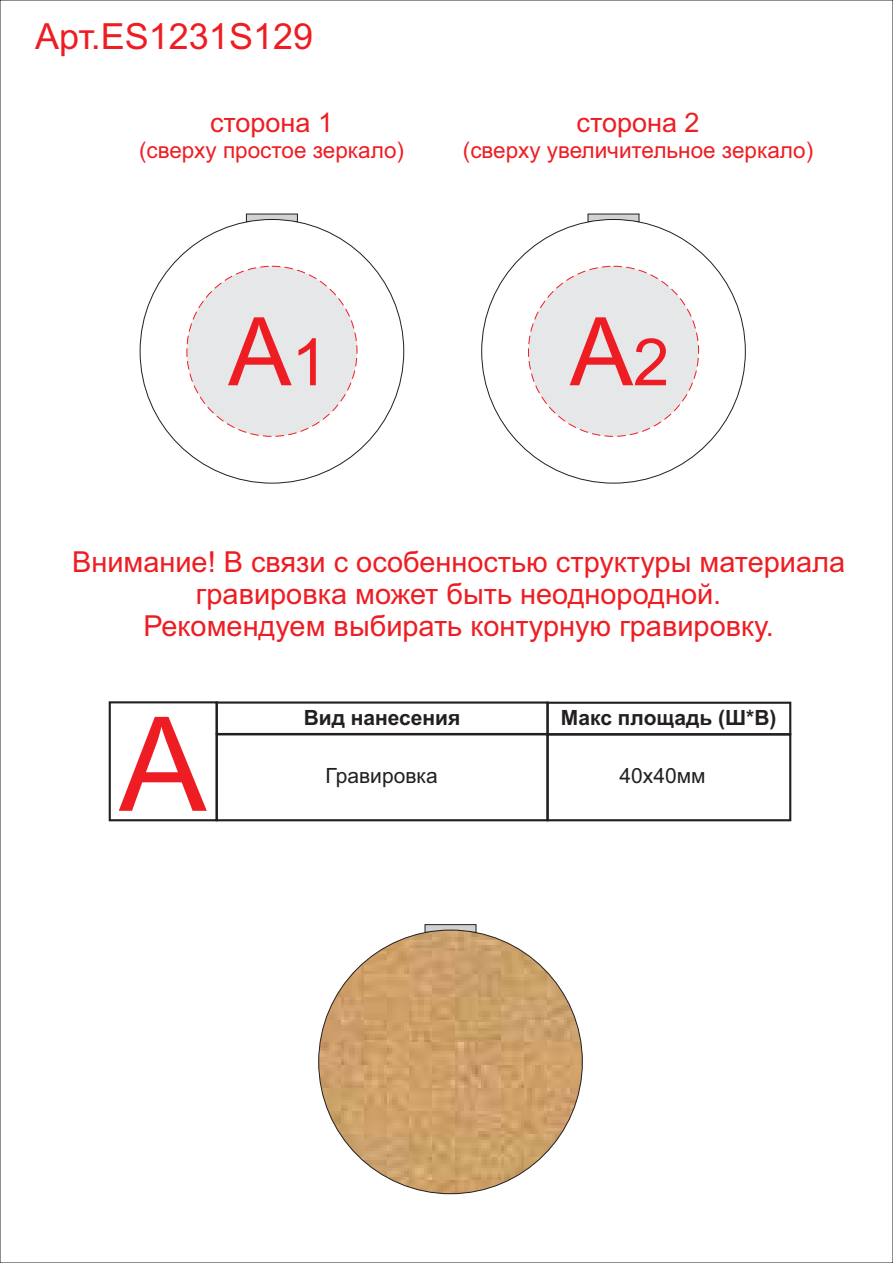
<style>
.page{position:relative;width:893px;height:1263px;background:#fff}
.page>*{position:absolute;margin:0;border:0;box-sizing:border-box;transform-origin:0 0}
.t1{font:131.1px "Arial";color:#ee1d23}
.t2{font:94.8px "Arial";color:#ee1d23}
.t3{font:36px "Arial";color:#ee1d23}
.t4{font:28.95px/32.2px "Arial";color:#ee1d23;text-align:center}
.t5{font:27px "Arial";color:#ee1d23}
.t6{font:22.5px "Arial";color:#ee1d23}
.t7{font:700 21px "Arial";color:#231f20}
.t8{font:21px "Arial";color:#231f20}
.s1{font-size:65.4px}
</style>
<div class="page">
<div style="left:216px;top:701px;width:333px;height:34px;border:2px solid #231f20"></div>
<div style="left:216px;top:733px;width:333px;height:88px;border:2px solid #231f20"></div>
<div style="left:546px;top:702px;width:245px;height:33px;border:2px solid #231f20"></div>
<div style="left:546px;top:733px;width:245px;height:88px;border:2px solid #231f20"></div>
<div style="left:109px;top:701px;width:109px;height:120px;border:2px solid #231f20"></div>
<svg style="left:246px;top:213px;width:52px;height:8px"></svg>
<svg style="left:424px;top:924px;width:53px;height:9px"></svg>
<svg style="left:587px;top:213px;width:53px;height:9px"></svg>
<div style="left:140px;top:219px;width:264px;height:265px;background:#fff;border:1px solid #231f20;border-radius:50%"></div>
<svg style="left:318px;top:930px;width:265px;height:264px;background:#cb9f69"></svg>
<div style="left:481px;top:219px;width:265px;height:265px;background:#fff;border:1px solid #231f20;border-radius:50%"></div>
<div style="left:186px;top:266px;width:171px;height:171px;background:#e6e7e9;border:1px dashed #ee1d23;border-radius:50%"></div>
<div style="left:528px;top:266px;width:171px;height:171px;background:#e6e7e9;border:1px dashed #ee1d23;border-radius:50%"></div>
<p class="t3" style="left:35px;top:23px;width:279px">Арт.ES1231S129</p>
<p class="t5" style="left:210px;top:112px;width:125px">сторона 1</p>
<p class="t6" style="left:139px;top:141px;width:267px">(сверху простое зеркало)</p>
<p class="t5" style="left:576px;top:112px;width:125px">сторона 2</p>
<p class="t6" style="left:463px;top:141px;width:352px">(сверху увеличительное зеркало)</p>
<h2 class="t2" style="left:228px;top:316px;width:101px">А<span class="s1">1</span></h2>
<h2 class="t2" style="left:570px;top:316px;width:101px">А<span class="s1">2</span></h2>
<p class="t4" style="left:72px;top:548px;width:774px">Внимание! В связи с особенностью структуры материала гравировка может быть неоднородной.<br>Рекомендуем выбирать контурную гравировку.</p>
<h1 class="t1" style="left:119px;top:715px;width:89px">А</h1>
<p class="t7" style="left:304px;top:709px;width:158px">Вид нанесения</p>
<p class="t7" style="left:561px;top:709px;width:217px">Макс площадь (Ш*В)</p>
<p class="t8" style="left:326px;top:767px;width:114px">Гравировка</p>
<p class="t8" style="left:620px;top:768px;width:88px">40х40мм</p>
</div>
